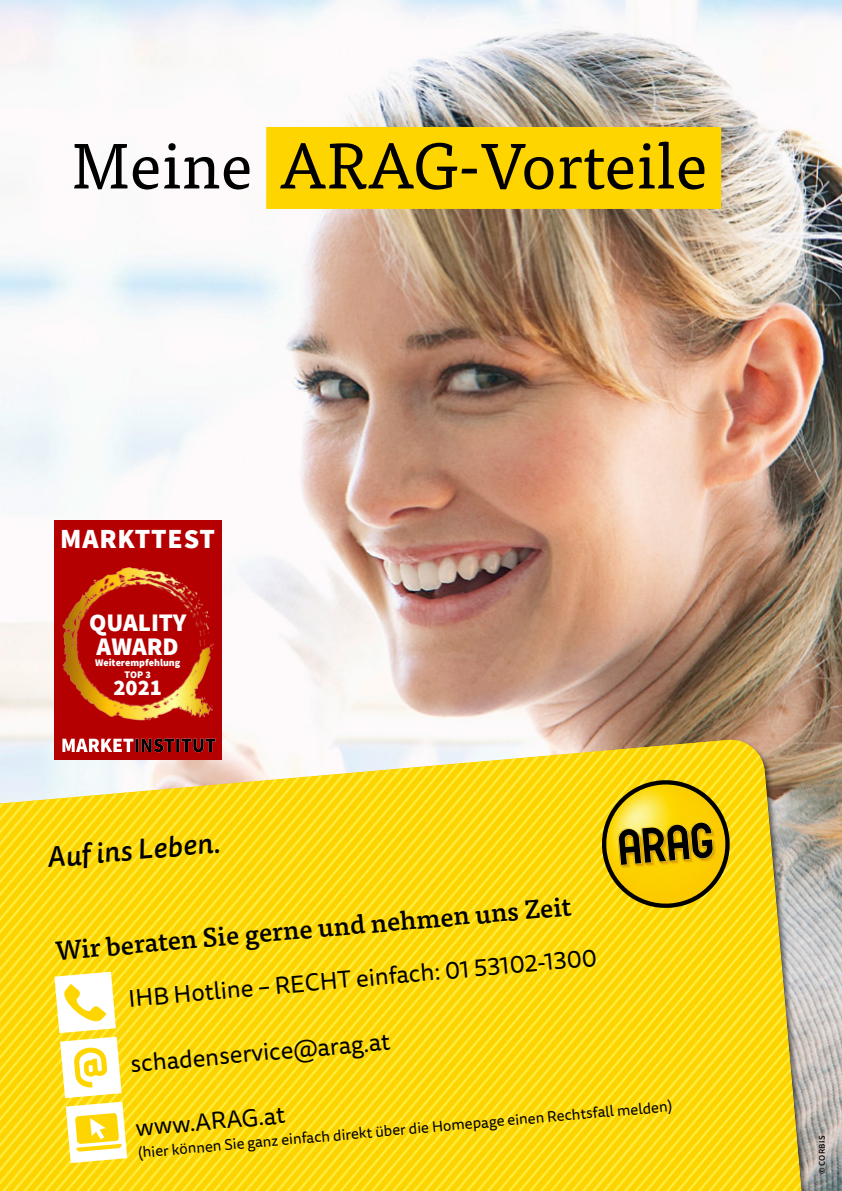
<style>
.page{position:relative;width:842px;height:1191px;background:#fff}
.page>*{position:absolute;margin:0;border:0;box-sizing:border-box;transform-origin:0 0}
.t1{font:64px "Tisa OT";letter-spacing:.005em;color:#000}
.t2{font:italic 500 28.2px "Tisa Sans OT";color:#000}
.t3{font:900 27.6px "Source Sans Pro";letter-spacing:.03em;color:#fff}
.t4{font:500 26px "Tisa OT";color:#000}
.t5{font:900 25.2px/24.4px "Source Sans Pro";color:#fff;text-align:center}
.t6{font:24px "Tisa Sans OT";color:#000}
.t7{font:900 22.4px "Source Sans Pro";color:#fff}
.t8{font:15px "Tisa Sans OT";color:#000}
.t9{font:900 10.2px/12.2px "Source Sans Pro";color:#fff;text-align:center}
.t10{font:500 8px "Tisa Sans OT";letter-spacing:.035em;color:#000}
</style>
<div class="page">
<img style="left:0;top:0;width:842px;height:1191px">
<div style="left:266px;top:127px;width:455px;height:82px;background:#ffd500"></div>
<img style="left:0;top:740px;width:801px;height:451px">
<svg style="left:599px;top:779px;width:133px;height:131px;background:#c8a90e"></svg>
<svg style="left:54px;top:971px;width:73px;height:192px"></svg>
<div style="left:54px;top:520px;width:168px;height:239px;background:#b40000"></div>
<img style="left:62px;top:739px;width:153px;height:13px">
<img style="left:62px;top:567px;width:154px;height:172px">
<h1 class="t1" style="left:72px;top:128px;width:637px">Meine ARAG-Vorteile</h1>
<p class="t3" style="left:60px;top:520px;width:156px">MARKTTEST</p>
<p class="t5" style="left:89px;top:610px;width:99px">QUALITY<br>AWARD</p>
<p class="t7" style="left:114px;top:672px;width:50px">2021</p>
<p class="t9" style="left:95px;top:656px;width:87px">Weiterempfehlung<br>TOP 3</p>
<p class="t2" style="left:46px;top:840px;width:175px;rotate:-5deg">Auf ins Leben.</p>
<p class="t4" style="left:54px;top:935px;width:519px;rotate:-5deg">Wir beraten Sie gerne und nehmen uns Zeit</p>
<p class="t6" style="left:127px;top:984px;width:472px;rotate:-5deg">IHB Hotline – RECHT einfach: 01 53102-1300</p>
<p class="t6" style="left:129px;top:1049px;width:262px;rotate:-5deg">schadenservice@arag.at</p>
<p class="t6" style="left:135px;top:1113px;width:151px;rotate:-5deg">www.ARAG.at</p>
<p class="t8" style="left:137px;top:1143px;width:538px;rotate:-5deg">(hier können Sie ganz einfach direkt über die Homepage einen Rechtsfall melden)</p>
<p class="t10" style="left:817px;top:1174px;width:40px;rotate:-90deg">© CORBIS</p>
</div>
